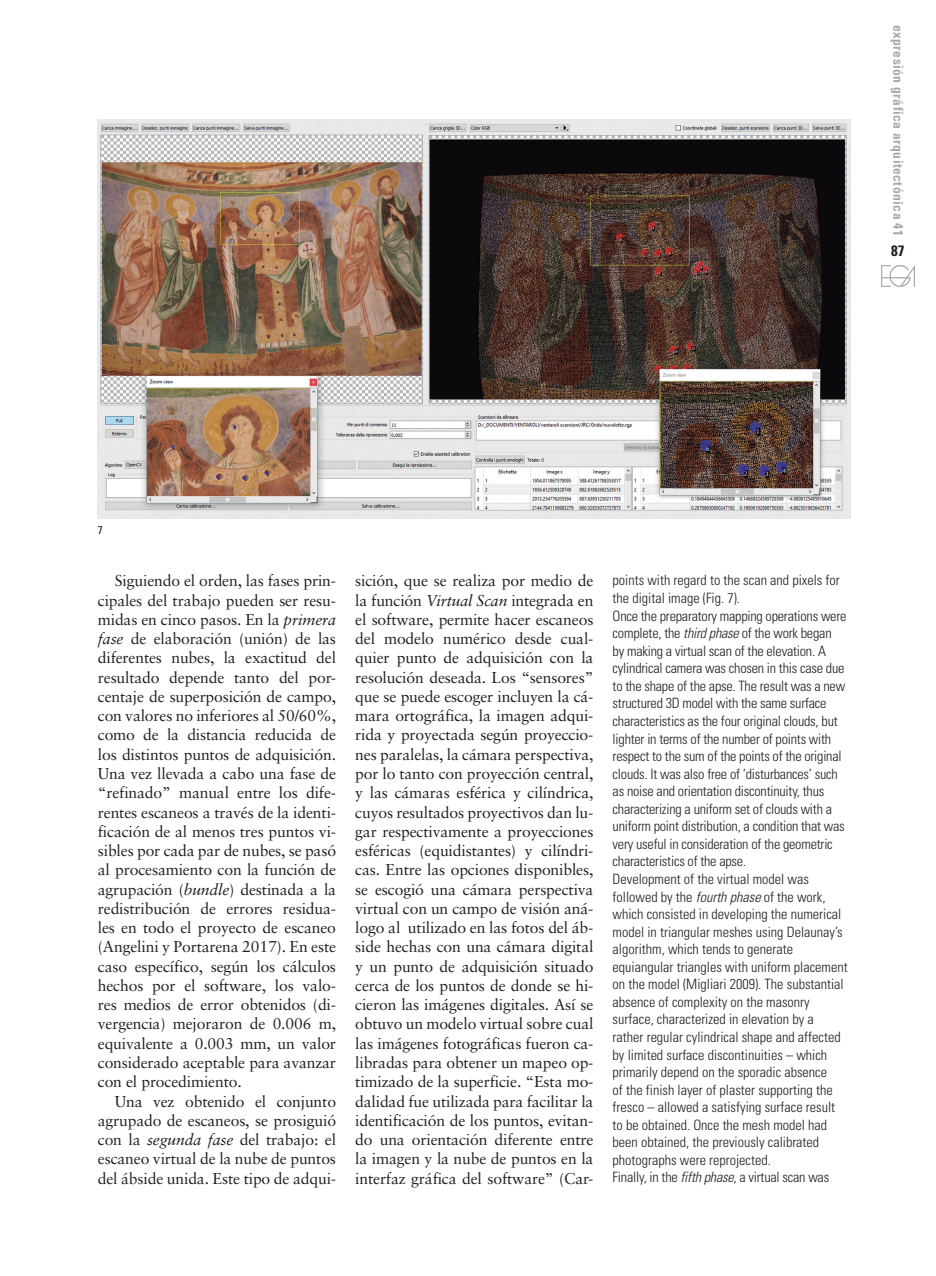
<style>
.page{position:relative;width:936px;height:1276px;background:#fff}
.page>*{position:absolute;margin:0;border:0;box-sizing:border-box;transform-origin:0 0}
.t1{font:15.75px/19.2px "Sabon";letter-spacing:-.01em;color:#231f20;text-align:justify}
.t2{font:700 condensed 15px "Univers";color:#231f20}
.t3{font:300 condensed 14.25px/17.5px "Univers";color:#231f20}
.t4{font:700 condensed 13.5px "Univers";letter-spacing:.035em;color:#a8a9ad}
.PIES_DE_FOTO_INGLES{font:condensed 11.25px "Univers";color:#231f20}
.s1{font-style:italic}
</style>
<div class="page">
<img style="left:881px;top:265px;width:33px;height:21px">
<img style="left:98px;top:120px;width:752px;height:398px">
<p class="t4" style="left:906px;top:25px;width:213px;rotate:90deg">expresión gráfica arquitectónica 41</p>
<p class="t2" style="left:891px;top:242px;width:15px">87</p>
<p class="PIES_DE_FOTO_INGLES" style="left:98px;top:523px;width:6px">7</p>
<p class="t1" style="left:98px;top:571px;width:240px;text-indent:17px">Siguiendo el orden, las fases prin&shy;cipales del trabajo pueden ser resu&shy;midas en cinco pasos. En la <span class="s1">primera fase</span> de elaboración (unión) de las diferentes nubes, la exactitud del resultado depende tanto del por&shy;centaje de superposición de campo, con valores no inferiores al 50/60%, como de la distancia reducida de los distintos puntos de adquisición.<br>Una vez llevada a cabo una fase de “refinado” manual entre los dife&shy;rentes escaneos a través de la identi&shy;ficación de al menos tres puntos vi&shy;sibles por cada par de nubes, se pasó al procesamiento con la función de agrupación (<span class="s1">bundle</span>) destinada a la redistribución de errores residua&shy;les en todo el proyecto de escaneo (Angelini y Portarena 2017). En este caso específico, según los cálculos hechos por el software, los valo&shy;res medios de error obtenidos (di&shy;vergencia) mejoraron de 0.006 m, equivalente a 0.003 mm, un valor considerado aceptable para avanzar con el procedimiento.</p>
<p class="t1" style="left:98px;top:1091px;width:240px;text-indent:17px">Una vez obtenido el conjunto agrupado de escaneos, se prosiguió con la <span class="s1">segunda fase</span> del trabajo: el escaneo virtual de la nube de puntos del ábside unida. Este tipo de adqui-</p>
<p class="t1" style="left:355px;top:571px;width:240px">sición, que se realiza por medio de la función <span class="s1">Virtual Scan</span> integrada en el software, permite hacer escaneos del modelo numérico desde cual&shy;quier punto de adquisición con la resolución deseada. Los “sensores” que se puede escoger incluyen la cá&shy;mara ortográfica, la imagen adqui&shy;rida y proyectada según proyeccio&shy;nes paralelas, la cámara perspectiva, por lo tanto con proyección central, y las cámaras esférica y cilíndrica, cuyos resultados proyectivos dan lu&shy;gar respectivamente a proyecciones esféricas (equidistantes) y cilíndri&shy;cas. Entre las opciones disponibles, se escogió una cámara perspectiva virtual con un campo de visión aná&shy;logo al utilizado en las fotos del áb&shy;side hechas con una cámara digital y un punto de adquisición situado cerca de los puntos de donde se hi&shy;cieron las imágenes digitales. Así se obtuvo un modelo virtual sobre cual las imágenes fotográficas fueron ca&shy;libradas para obtener un mapeo op&shy;timizado de la superficie. “Esta mo&shy;dalidad fue utilizada para facilitar la identificación de los puntos, evitan&shy;do una orientación diferente entre la imagen y la nube de puntos en la interfaz gráfica del software” (Car-</p>
<p class="t3" style="left:612px;top:572px;width:229px">points with regard to the scan and pixels for the digital image (Fig. 7).</p>
<p class="t3" style="left:612px;top:607px;width:235px">Once the preparatory mapping operations were complete, the <span class="s1">third phase</span> of the work began by making a virtual scan of the elevation. A cylindrical camera was chosen in this case due to the shape of the apse. The result was a new structured 3D model with the same surface characteristics as the four original clouds, but lighter in terms of the number of points with respect to the sum of the points of the original clouds. It was also free of ‘disturbances’ such as noise and orientation discontinuity, thus characterizing a uniform set of clouds with a uniform point distribution, a condition that was very useful in consideration of the geometric characteristics of the apse.</p>
<p class="t3" style="left:612px;top:870px;width:236px">Development of the virtual model was followed by the <span class="s1">fourth phase</span> of the work, which consisted in developing the numerical model in triangular meshes using Delaunay’s algorithm, which tends to generate equiangular triangles with uniform placement on the model (Migliari 2009). The substantial absence of complexity on the masonry surface, characterized in elevation by a rather regular cylindrical shape and affected by limited surface discontinuities – which primarily depend on the sporadic absence<br>of the finish layer of plaster supporting the fresco – allowed a satisfying surface result to be obtained. Once the mesh model had been obtained, the previously calibrated photographs were reprojected.</p>
<p class="t3" style="left:612px;top:1168px;width:218px">Finally, in the <span class="s1">fifth phase</span>, a virtual scan was</p>
</div>
